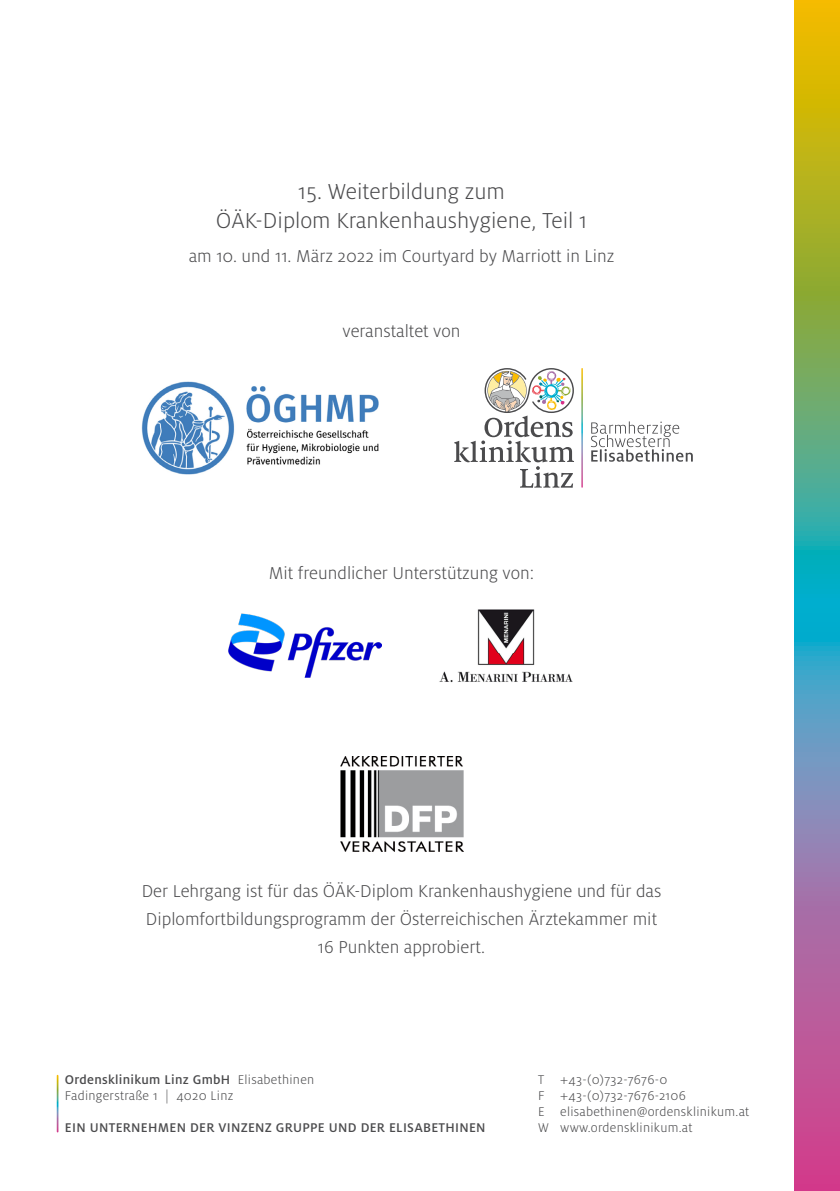
<style>
.page{position:relative;width:840px;height:1191px;background:#fff}
.page>*{position:absolute;margin:0;border:0;box-sizing:border-box;transform-origin:0 0}
.t1{font:300 24px/28.8px "Milo OT";color:#4b4b4d;text-align:center}
.t2{font:300 19px/28px "Milo OT";color:#4b4b4d;text-align:center}
.t3{font:300 14px/16px "Milo OT";letter-spacing:.02em;color:#4b4b4d}
.t4{font:500 14px "Milo OT";letter-spacing:.02em;color:#4b4b4d}
.s1{font-weight:500}
</style>
<div class="page">
<svg style="left:794px;top:0;width:45px;height:1191px;background:#8b937c"></svg>
<img style="left:340px;top:756px;width:123px;height:95px">
<img style="left:141px;top:381px;width:238px;height:94px">
<svg style="left:454px;top:368px;width:119px;height:120px"></svg>
<svg style="left:581px;top:368px;width:1px;height:119px"></svg>
<svg style="left:591px;top:421px;width:101px;height:41px"></svg>
<img style="left:228px;top:614px;width:153px;height:63px">
<img style="left:439px;top:609px;width:134px;height:74px">
<p class="t1" style="left:216px;top:178px;width:372px">15. Weiterbildung zum<br>ÖÄK-Diplom Krankenhaushygiene, Teil 1</p>
<p class="t2" style="left:189px;top:242px;width:427px">am 10. und 11. März 2022 im Courtyard by Marriott in Linz</p>
<p class="t2" style="left:342px;top:317px;width:119px">veranstaltet von</p>
<p class="t2" style="left:269px;top:559px;width:267px">Mit freundlicher Unterstützung von:</p>
<p class="t2" style="left:142px;top:877px;width:521px">Der Lehrgang ist für das ÖÄK-Diplom Krankenhaushygiene und für das<br>Diplomfortbildungsprogramm der Österreichischen Ärztekammer mit<br>16 Punkten approbiert.</p>
<p class="t3" style="left:65px;top:1071px;width:251px"><span class="s1">Ordensklinikum Linz GmbH</span> Elisabethinen<br>Fadingerstraße 1 | 4020 Linz</p>
<p class="t4" style="left:65px;top:1119px;width:422px">EIN UNTERNEHMEN DER VINZENZ GRUPPE UND DER ELISABETHINEN</p>
<p class="t3" style="left:538px;top:1071px;width:212px">T +43-(0)732-7676-0<br>F +43-(0)732-7676-2106<br>E elisabethinen@ordensklinikum.at<br>W www.ordensklinikum.at</p>
</div>
